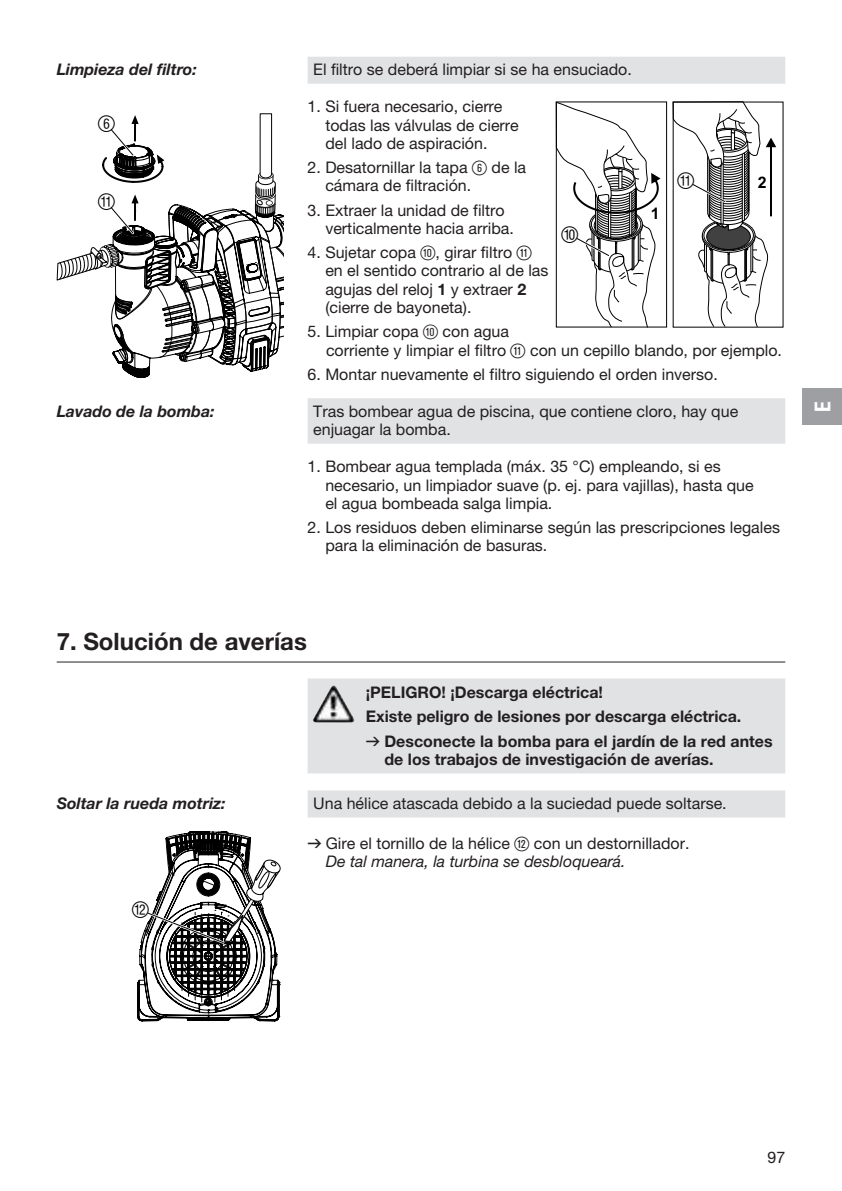
<style>
.page{position:relative;width:842px;height:1191px;background:#fff}
.page>*{position:absolute;margin:0;border:0;box-sizing:border-box;transform-origin:0 0}
.t1{font:700 24px "GARDENA Pro";color:#231f20}
.t2{font:22px "Ziffern";color:#000}
.t3{font:22px "GARDENA Pro Bo Cond";color:#fff}
.t4{font:16px/18.4px "GARDENA Pro";color:#231f20}
.t5{font:700 16px/24px "GARDENA Pro";color:#231f20}
.t6{font:italic 700 16px "GARDENA Pro";color:#231f20}
.t7{font:700 15.8px "Arial";color:#000}
.s1{font-family:"Ziffernim Kreisund Quadrat BQ";font-size:20px}
.s2{font-weight:700}
.s3{font-family:"Formdruck";font-weight:400}
.s4{font-family:"Formdruck"}
.s5{font-style:italic}
</style>
<div class="page">
<svg style="left:308px;top:57px;width:477px;height:387px"></svg>
<svg style="left:57px;top:113px;width:227px;height:265px"></svg>
<svg style="left:672px;top:101px;width:112px;height:227px"></svg>
<svg style="left:555px;top:101px;width:105px;height:227px"></svg>
<svg style="left:308px;top:678px;width:477px;height:139px;fill:#e1e2e4"></svg>
<hr style="left:57px;top:661px;width:728px;height:1px;background:#231f20">
<img style="left:315px;top:685px;width:18px;height:31px">
<svg style="left:137px;top:831px;width:144px;height:191px"></svg>
<div style="left:802px;top:388px;width:40px;height:37px;background:#9d9fa2"></div>
<p class="t6" style="left:57px;top:60px;width:142px">Limpieza del filtro:</p>
<p class="t4" style="left:313px;top:60px;width:320px">El filtro se deberá limpiar si se ha ensuciado.</p>
<h2 class="t2" style="left:98px;top:111px;width:19px">6</h2>
<h2 class="t2" style="left:98px;top:189px;width:19px">A</h2>
<p class="t4" style="left:325px;top:97px;width:195px;text-indent:-18px">1. Si fuera necesario, cierre todas las válvulas de cierre del lado de aspiración.</p>
<p class="t4" style="left:325px;top:158px;width:202px;text-indent:-18px">2. Desatornillar la tapa <span class="s1">6</span> de la cámara de filtración.</p>
<p class="t4" style="left:325px;top:200px;width:190px;text-indent:-18px">3. Extraer la unidad de filtro verticalmente hacia arriba.</p>
<p class="t4" style="left:325px;top:243px;width:225px;text-indent:-18px">4. Sujetar copa <span class="s1">0</span>, girar filtro <span class="s1">q </span>en el sentido contrario al de las agujas del reloj <span class="s2">1</span> y extraer <span class="s2">2 </span>(cierre de bayoneta).</p>
<p class="t4" style="left:326px;top:322px;width:457px;text-indent:-18px">5. Limpiar copa <span class="s1">0</span> con agua<br>corriente y limpiar el filtro <span class="s1">q</span> con un cepillo blando, por ejemplo.</p>
<p class="t4" style="left:308px;top:365px;width:412px">6. Montar nuevamente el filtro siguiendo el orden inverso.</p>
<h2 class="t2" style="left:677px;top:169px;width:19px">A</h2>
<p class="t7" style="left:758px;top:173px;width:10px">2</p>
<p class="t7" style="left:651px;top:204px;width:10px">1</p>
<h2 class="t2" style="left:561px;top:223px;width:19px">0</h2>
<p class="t6" style="left:57px;top:401px;width:159px">Lavado de la bomba:</p>
<p class="t4" style="left:313px;top:401px;width:426px">Tras bombear agua de piscina, que contiene cloro, hay que enjuagar la bomba.</p>
<p class="t4" style="left:325px;top:457px;width:430px;text-indent:-18px">1. Bombear agua templada (máx. 35 °C) empleando, si es necesario, un limpiador suave (p. ej. para vajillas), hasta que el agua bombeada salga limpia.</p>
<p class="t4" style="left:325px;top:518px;width:456px;text-indent:-18px">2. Los residuos deben eliminarse según las prescripciones legales para la eliminación de basuras.</p>
<h1 class="t1" style="left:57px;top:627px;width:252px">7. Solución de averías</h1>
<p class="t5" style="left:366px;top:680px;width:408px">¡PELIGRO! ¡Descarga eléctrica!<br>Existe peligro de lesiones por descarga eléctrica.<br><span class="s3">v</span> Desconecte la bomba para el jardín de la red antes</p>
<p class="t5" style="left:384px;top:747px;width:331px">de los trabajos de investigación de averías.</p>
<p class="t6" style="left:57px;top:793px;width:170px">Soltar la rueda motriz:</p>
<h2 class="t2" style="left:132px;top:897px;width:19px">"</h2>
<p class="t4" style="left:313px;top:794px;width:415px">Una hélice atascada debido a la suciedad puede soltarse.</p>
<p class="t4" style="left:326px;top:834px;width:365px;text-indent:-18px"><span class="s4">v</span> Gire el tornillo de la hélice <span class="s1">w</span> con un destornillador.<br><span class="s5">De tal manera, la turbina se desbloqueará.</span></p>
<h2 class="t3" style="left:809px;top:412px;width:12px;rotate:-90deg">E</h2>
<p class="t4" style="left:767px;top:1147px;width:19px">97</p>
</div>
